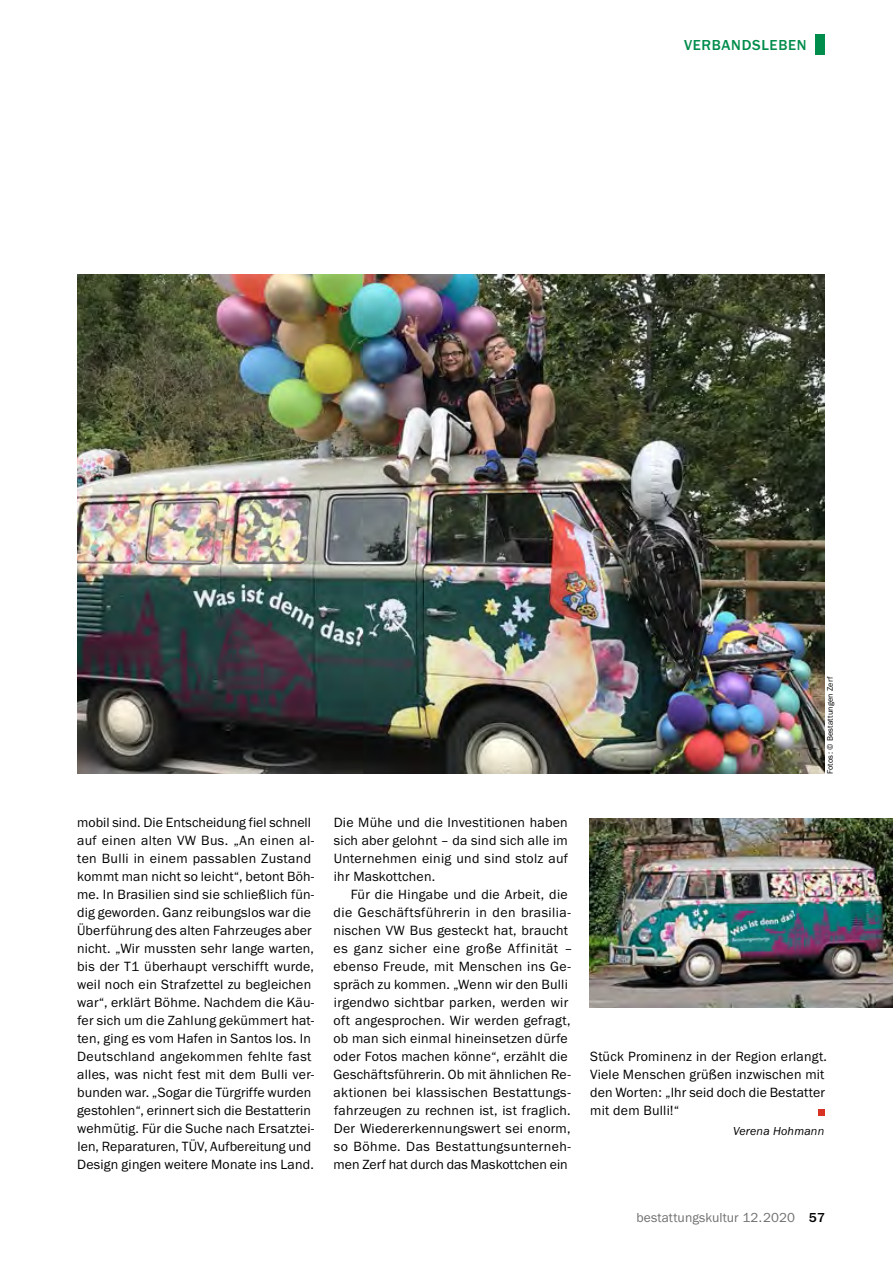
<style>
.page{position:relative;width:893px;height:1263px;background:#fff}
.page>*{position:absolute;margin:0;border:0;box-sizing:border-box;transform-origin:0 0}
.t1{font:500 15px "Franklin Gothic URW";letter-spacing:.045em;color:#008c4b}
.t2{font:13.8px/18px "Franklin Gothic URW Boo";letter-spacing:.015em;color:#000}
.t3{font:13.5px "Franklin Gothic URW Boo";letter-spacing:.01em;color:#6f6f6e}
.t4{font:12px "Franklin Gothic URW Boo Ita";letter-spacing:.015em;color:#000}
.t5{font:8.25px "Franklin Gothic URW Boo";letter-spacing:.015em;color:#000}
.s1{font-family:"Franklin Gothic URW";font-weight:500;color:#000}
</style>
<div class="page">
<img style="left:77px;top:274px;width:748px;height:499px">
<img style="left:590px;top:818px;width:303px;height:189px">
<div style="left:815px;top:34px;width:10px;height:21px;background:#008c4b"></div>
<div style="left:818px;top:1108px;width:7px;height:7px;background:#d73224"></div>
<p class="t1" style="left:684px;top:35px;width:124px">VERBANDSLEBEN</p>
<p class="t2" style="left:77px;top:813px;width:239px">mobil sind. Die Entscheidung fiel schnell auf einen alten VW Bus. „An einen al&shy;ten Bulli in einem passablen Zustand kommt man nicht so leicht“, betont Böh&shy;me. In Brasilien sind sie schließlich fün&shy;dig geworden. Ganz reibungslos war die Überführung des alten Fahrzeuges aber nicht. „Wir mussten sehr lange warten, bis der T1 überhaupt verschifft wurde, weil noch ein Strafzettel zu begleichen war“, erklärt Böhme. Nachdem die Käu&shy;fer sich um die Zahlung gekümmert hat&shy;ten, ging es vom Hafen in Santos los. In Deutschland angekommen fehlte fast alles, was nicht fest mit dem Bulli ver&shy;bunden war. „Sogar die Türgriffe wurden gestohlen“, erinnert sich die Bestatterin wehmütig. Für die Suche nach Ersatztei&shy;len, Reparaturen, TÜV, Aufbereitung und Design gingen weitere Monate ins Land.</p>
<p class="t2" style="left:334px;top:813px;width:236px;text-align:justify">Die Mühe und die Investitionen haben sich aber gelohnt – da sind sich alle im Unternehmen einig und sind stolz auf ihr Maskottchen.</p>
<p class="t2" style="left:333px;top:885px;width:241px;text-indent:17px">Für die Hingabe und die Arbeit, die die Geschäftsführerin in den brasilia&shy;nischen VW Bus gesteckt hat, braucht es ganz sicher eine große Affinität – ebenso Freude, mit Menschen ins Ge&shy;spräch zu kommen. „Wenn wir den Bulli irgendwo sichtbar parken, werden wir oft angesprochen. Wir werden gefragt, ob man sich einmal hineinsetzen dürfe oder Fotos machen könne“, erzählt die Geschäftsführerin. Ob mit ähnlichen Re&shy;aktionen bei klassischen Bestattungs&shy;fahrzeugen zu rechnen ist, ist fraglich.<br>Der Wiedererkennungswert sei enorm, so Böhme. Das Bestattungsunterneh&shy;men Zerf hat durch das Maskottchen ein</p>
<p class="t5" style="left:825px;top:774px;width:99px;rotate:-90deg">Fotos: © Bestattungen Zerf</p>
<p class="t2" style="left:590px;top:1047px;width:238px">Stück Prominenz in der Region erlangt.<br>Viele Menschen grüßen inzwischen mit den Worten: „Ihr seid doch die Bestatter mit dem Bulli!“</p>
<p class="t4" style="left:733px;top:1123px;width:93px">Verena Hohmann</p>
<p class="t3" style="left:636px;top:1209px;width:190px">bestattungskultur 12.2020 <span class="s1">57</span></p>
</div>
